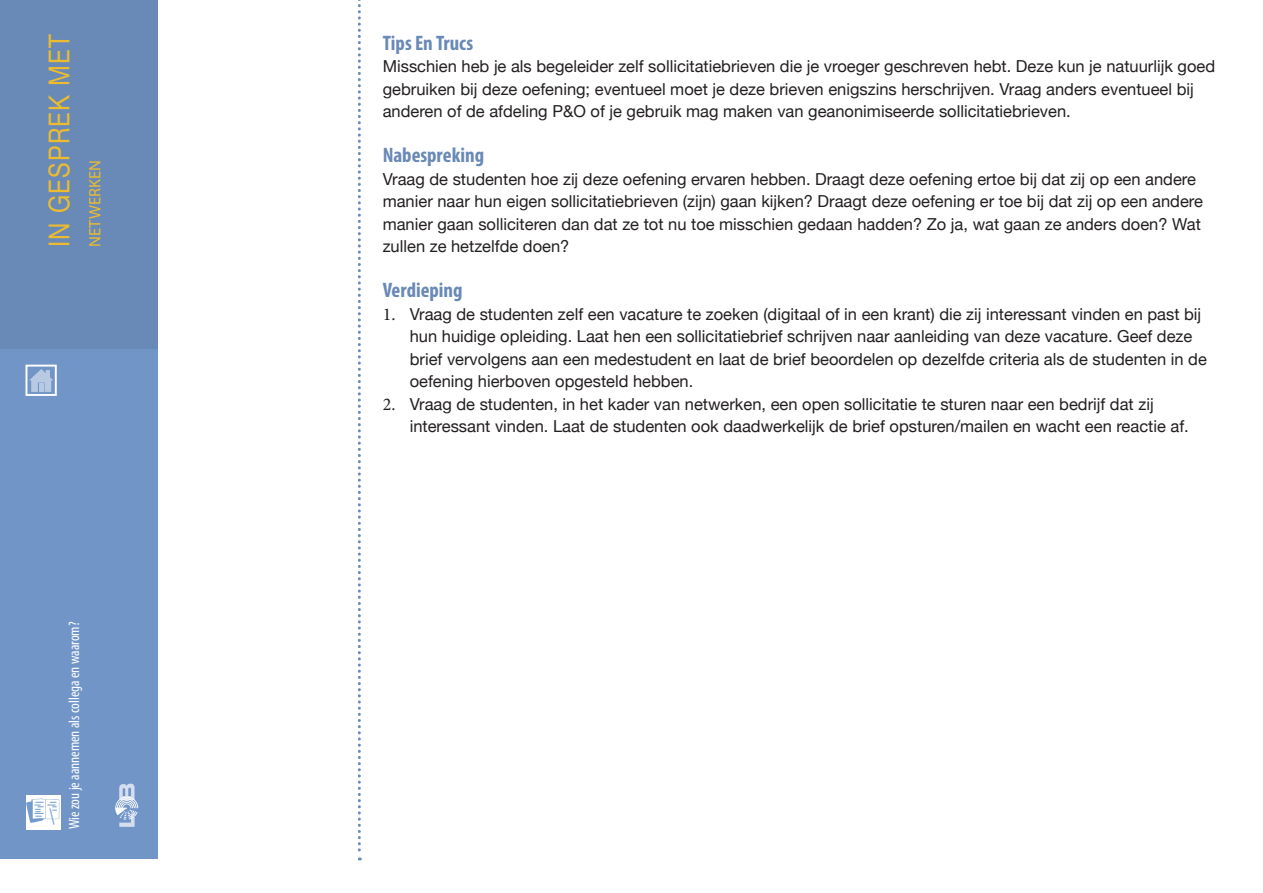
<style>
.page{position:relative;width:1263px;height:893px;background:#fff}
.page>*{position:absolute;margin:0;border:0;box-sizing:border-box;transform-origin:0 0}
.t1{font:28.8px "Helvetica Neue";letter-spacing:.05em;color:#ebbc30;scale:.83 1}
.t2{font:700 condensed 21px "Myriad Pro";color:#6989b7}
.t3{font:16.5px/22.5px "Helvetica Neue";color:#231f20}
.t4{font:16.5px "Myriad Pro";color:#ebbc30}
.t5{font:condensed 15px "Myriad Pro";color:#fff}
.s1{font-family:"Minion Pro";font-size:18px}
</style>
<div class="page">
<div style="left:0;top:0;width:157px;height:859px;background:#7295c8"></div>
<div style="left:0;top:0;width:157px;height:349px;background:#6989b7"></div>
<svg style="left:115px;top:784px;width:23px;height:43px"></svg>
<svg style="left:358px;top:0;width:3px;height:860px"></svg>
<div style="left:26px;top:795px;width:34px;height:34px;background:#fff"></div>
<svg style="left:26px;top:798px;width:33px;height:27px"></svg>
<svg style="left:29px;top:369px;width:24px;height:23px"></svg>
<div style="left:26px;top:365px;width:31px;height:31px;border:2px solid #fff"></div>
<h1 class="t1" style="left:42px;top:247px;width:258px;rotate:-90deg">IN GESPREK MET</h1>
<p class="t4" style="left:85px;top:247px;width:88px;rotate:-90deg">NETWERKEN</p>
<p class="t5" style="left:65px;top:829px;width:209px;rotate:-90deg">Wie zou je aannemen als collega en waarom?</p>
<p class="t2" style="left:383px;top:30px;width:92px">Tips En Trucs</p>
<p class="t3" style="left:383px;top:55px;width:834px">Misschien heb je als begeleider zelf sollicitatiebrieven die je vroeger geschreven hebt. Deze kun je natuurlijk goed gebruiken bij deze oefening; eventueel moet je deze brieven enigszins herschrijven. Vraag anders eventueel bij anderen of de afdeling P&amp;O of je gebruik mag maken van geanonimiseerde sollicitatiebrieven.</p>
<p class="t2" style="left:383px;top:142px;width:103px">Nabespreking</p>
<p class="t3" style="left:383px;top:167px;width:822px">Vraag de studenten hoe zij deze oefening ervaren hebben. Draagt deze oefening ertoe bij dat zij op een andere manier naar hun eigen sollicitatiebrieven (zijn) gaan kijken? Draagt deze oefening er toe bij dat zij op een andere manier gaan solliciteren dan dat ze tot nu toe misschien gedaan hadden? Zo ja, wat gaan ze anders doen? Wat zullen ze hetzelfde doen?</p>
<p class="t2" style="left:383px;top:277px;width:81px">Verdieping</p>
<p class="t3" style="left:410px;top:302px;width:799px;text-indent:-27px"><span class="s1">1.</span> Vraag de studenten zelf een vacature te zoeken (digitaal of in een krant) die zij interessant vinden en past bij hun huidige opleiding. Laat hen een sollicitatiebrief schrijven naar aanleiding van deze vacature. Geef deze brief vervolgens aan een medestudent en laat de brief beoordelen op dezelfde criteria als de studenten in de oefening hierboven opgesteld hebben.</p>
<p class="t3" style="left:410px;top:392px;width:781px;text-indent:-27px"><span class="s1">2.</span> Vraag de studenten, in het kader van netwerken, een open sollicitatie te sturen naar een bedrijf dat zij interessant vinden. Laat de studenten ook daadwerkelijk de brief opsturen/mailen en wacht een reactie af.</p>
</div>
